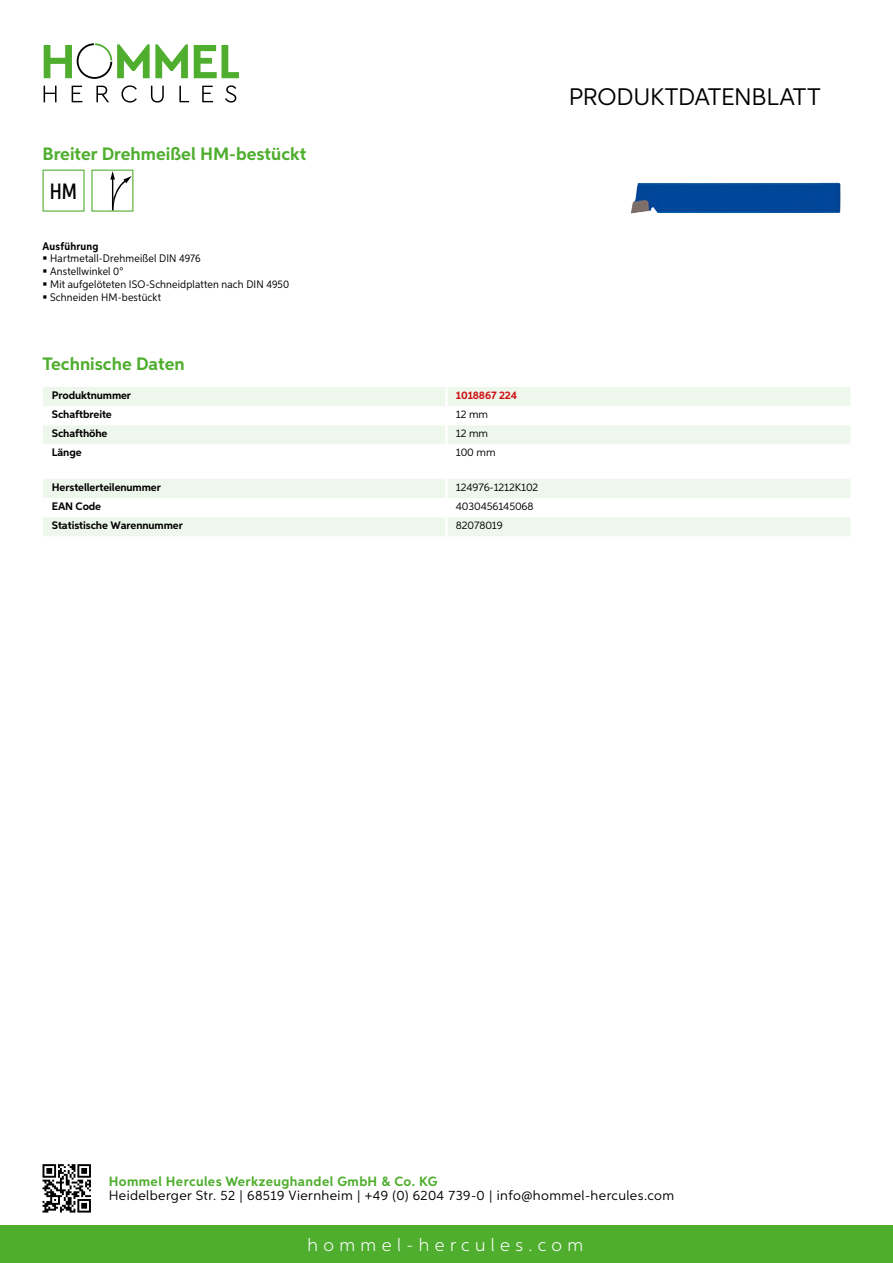
<style>
.page{position:relative;width:893px;height:1263px;background:#fff}
.page>*{position:absolute;margin:0;border:0;box-sizing:border-box;transform-origin:0 0}
.t1{font:24px "Aspira";letter-spacing:-.01em;color:#000}
.t2{font:500 22.2px "Aspira XX Nar";color:#000}
.t3{font:700 18px "Aspira";color:#50ae2f}
.t4{font:300 18px "Aspira";letter-spacing:.3em;color:#fff}
.t5{font:13.5px "Aspira";letter-spacing:.03em;color:#000}
.t6{font:700 13.5px "Aspira";letter-spacing:.03em;color:#50ae2f}
.t7{font:10.95px/12.8px "Aspira Nar";letter-spacing:.015em;color:#000}
.t8{font:700 10.95px "Aspira";letter-spacing:-.01em;color:#000}
.t9{font:10.95px "Aspira";letter-spacing:-.01em;color:#000}
.t10{font:700 10.95px "Aspira";letter-spacing:-.01em;color:#cd1013}
.t11{font:700 10.95px "Aspira Nar";letter-spacing:.02em;color:#000}
</style>
<div class="page">
<div style="left:0;top:1226px;width:893px;height:37px;background:#50ae2f"></div>
<svg style="left:43px;top:1164px;width:48px;height:48px"></svg>
<svg style="left:194px;top:45px;width:45px;height:33px"></svg>
<svg style="left:44px;top:43px;width:144px;height:36px"></svg>
<svg style="left:44px;top:86px;width:13px;height:16px"></svg>
<svg style="left:72px;top:86px;width:10px;height:16px"></svg>
<svg style="left:96px;top:86px;width:13px;height:16px"></svg>
<svg style="left:121px;top:85px;width:16px;height:18px"></svg>
<svg style="left:151px;top:86px;width:13px;height:17px"></svg>
<svg style="left:179px;top:86px;width:10px;height:16px"></svg>
<svg style="left:202px;top:86px;width:11px;height:16px"></svg>
<svg style="left:225px;top:85px;width:11px;height:18px"></svg>
<div style="left:43px;top:387px;width:807px;height:19px;background:#eef7eb"></div>
<div style="left:43px;top:425px;width:807px;height:19px;background:#eef7eb"></div>
<hr style="left:445px;top:387px;width:3px;height:19px;background:#fff">
<hr style="left:445px;top:425px;width:3px;height:19px;background:#fff">
<svg style="left:43px;top:479px;width:807px;height:57px"></svg>
<hr style="left:445px;top:517px;width:3px;height:19px;background:#fff">
<svg style="left:43px;top:170px;width:42px;height:42px"></svg>
<svg style="left:91px;top:170px;width:42px;height:42px"></svg>
<img style="left:631px;top:183px;width:210px;height:31px">
<h3 class="t3" style="left:43px;top:142px;width:265px">Breiter Drehmeißel HM-bestückt</h3>
<h2 class="t2" style="left:50px;top:178px;width:29px">HM</h2>
<p class="t11" style="left:43px;top:239px;width:58px">Ausführung</p>
<p class="t7" style="left:50px;top:252px;width:241px">Hartmetall-Drehmeißel DIN 4976<br>Anstellwinkel 0°<br>Mit aufgelöteten ISO-Schneidplatten nach DIN 4950<br>Schneiden HM-bestückt</p>
<h3 class="t3" style="left:43px;top:353px;width:144px">Technische Daten</h3>
<p class="t8" style="left:52px;top:388px;width:81px">Produktnummer</p>
<p class="t10" style="left:456px;top:388px;width:63px">1018867 224</p>
<p class="t8" style="left:52px;top:407px;width:61px">Schaftbreite</p>
<p class="t9" style="left:456px;top:408px;width:34px">12 mm</p>
<p class="t8" style="left:52px;top:427px;width:57px">Schafthöhe</p>
<p class="t9" style="left:456px;top:427px;width:34px">12 mm</p>
<p class="t8" style="left:52px;top:446px;width:31px">Länge</p>
<p class="t9" style="left:456px;top:446px;width:41px">100 mm</p>
<p class="t8" style="left:52px;top:480px;width:111px">Herstellerteilenummer</p>
<p class="t9" style="left:456px;top:480px;width:84px">124976-1212K102</p>
<p class="t8" style="left:52px;top:499px;width:51px">EAN Code</p>
<p class="t9" style="left:456px;top:499px;width:79px">4030456145068</p>
<p class="t8" style="left:52px;top:519px;width:132px">Statistische Warennummer</p>
<p class="t9" style="left:456px;top:519px;width:48px">82078019</p>
<h1 class="t1" style="left:569px;top:82px;width:253px">Produktdatenblatt</h1>
<p class="t6" style="left:109px;top:1172px;width:330px">Hommel Hercules Werkzeughandel GmbH &amp; Co. KG</p>
<p class="t5" style="left:109px;top:1187px;width:567px">Heidelberger Str. 52 | 68519 Viernheim | +49 (0) 6204 739-0 | info@hommel-hercules.com</p>
<h3 class="t4" style="left:307px;top:1234px;width:277px">hommel-hercules.com</h3>
</div>
